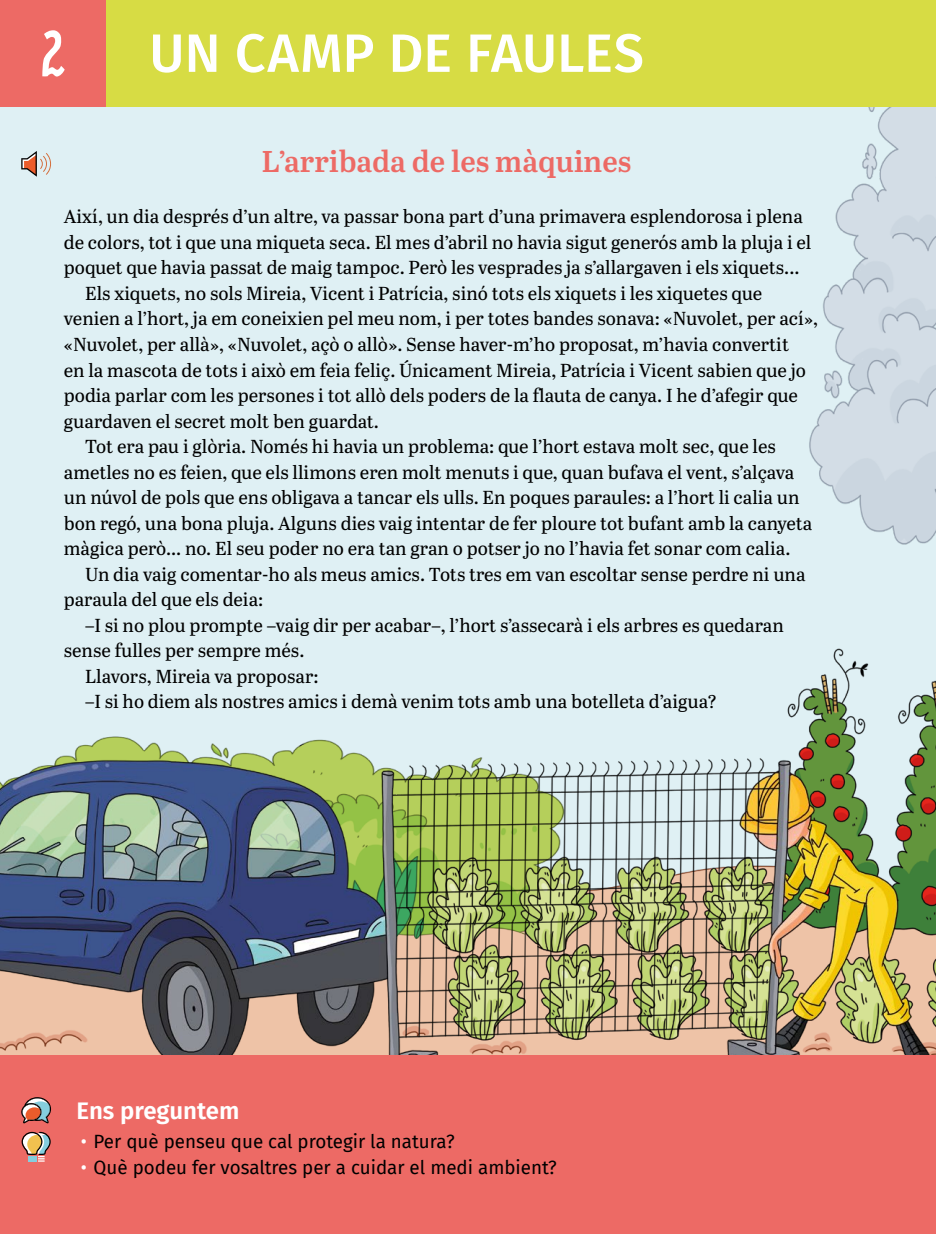
<style>
.page{position:relative;width:936px;height:1234px;background:#fff}
.page>*{position:absolute;margin:0;border:0;box-sizing:border-box;transform-origin:0 0}
.t1{font:57px "Prater Script Pro";color:#fff}
.Títol_unitat{font:500 54px "Fira Sans";letter-spacing:-.005em;color:#fff}
.Títol_text{font:600 30px "Abril Text";color:#ed6a65}
.Títol_teoria{font:600 24px "Fira Sans";color:#fff}
.Text_2{font:18.75px/25.5px "Abril Text";color:#000}
.Text_1{font:18.75px/25.5px "Abril Text";color:#000}
.t2{font:18.75px "Fira Sans";color:#000}
.s1{color:#fff}
</style>
<div class="page">
<img style="left:0;top:106px;width:935px;height:632px">
<img style="left:0;top:738px;width:935px;height:316px">
<div style="left:0;top:0;width:106px;height:106px;background:#ed6a65"></div>
<div style="left:106px;top:0;width:829px;height:106px;background:#d7dc44"></div>
<div style="left:0;top:1054px;width:935px;height:179px;background:#ed6a65"></div>
<svg style="left:21px;top:151px;width:30px;height:26px"></svg>
<svg style="left:22px;top:1131px;width:29px;height:30px"></svg>
<svg style="left:21px;top:1097px;width:30px;height:26px"></svg>
<h1 class="t1" style="left:41px;top:7px;width:27px">2</h1>
<p class="Títol_unitat" style="left:149px;top:10px;width:496px">UN CAMP DE FAULES</p>
<p class="Títol_text" style="left:262px;top:140px;width:371px">L’arribada de les màquines</p>
<p class="Text_1" style="left:64px;top:203px;width:749px">Així, un dia després d’un altre, va passar bona part d’una primavera esplendorosa i plena de colors, tot i que una miqueta seca. El mes d’abril no havia sigut generós amb la pluja i el poquet que havia passat de maig tampoc. Però les vesprades ja s’allargaven i els xiquets...</p>
<p class="Text_2" style="left:64px;top:280px;width:755px;text-indent:21px">Els xiquets, no sols Mireia, Vicent i Patrícia, sinó tots els xiquets i les xiquetes que venien a l’hort, ja em coneixien pel meu nom, i per totes bandes sonava: «Nuvolet, per ací», «Nuvolet, per allà», «Nuvolet, açò o allò». Sense haver-m’ho proposat, m’havia convertit<br>en la mascota de tots i això em feia feliç. Únicament Mireia, Patrícia i Vicent sabien que jo podia parlar com les persones i tot allò dels poders de la flauta de canya. I he d’afegir que guardaven el secret molt ben guardat.</p>
<p class="Text_2" style="left:64px;top:433px;width:750px;text-indent:21px">Tot era pau i glòria. Només hi havia un problema: que l’hort estava molt sec, que les ametles no es feien, que els llimons eren molt menuts i que, quan bufava el vent, s’alçava un núvol de pols que ens obligava a tancar els ulls. En poques paraules: a l’hort li calia un bon regó, una bona pluja. Alguns dies vaig intentar de fer ploure tot bufant amb la canyeta màgica però... no. El seu poder no era tan gran o potser jo no l’havia fet sonar com calia.</p>
<p class="Text_2" style="left:64px;top:560px;width:743px;text-indent:21px">Un dia vaig comentar-ho als meus amics. Tots tres em van escoltar sense perdre ni una paraula del que els deia:</p>
<p class="Text_2" style="left:64px;top:611px;width:721px;text-indent:21px">–I si no plou prompte –vaig dir per acabar–, l’hort s’assecarà i els arbres es quedaran sense fulles per sempre més.</p>
<p class="Text_2" style="left:85px;top:662px;width:235px">Llavors, Mireia va proposar:</p>
<p class="Text_2" style="left:85px;top:688px;width:633px">–I si ho diem als nostres amics i demà venim tots amb una botelleta d’aigua?</p>
<p class="Títol_teoria" style="left:77px;top:1090px;width:164px">Ens preguntem</p>
<p class="t2" style="left:81px;top:1127px;width:375px"><span class="s1">•</span> Per què penseu que cal protegir la natura?</p>
<p class="t2" style="left:81px;top:1152px;width:477px"><span class="s1">•</span> Què podeu fer vosaltres per a cuidar el medi ambient?</p>
</div>
